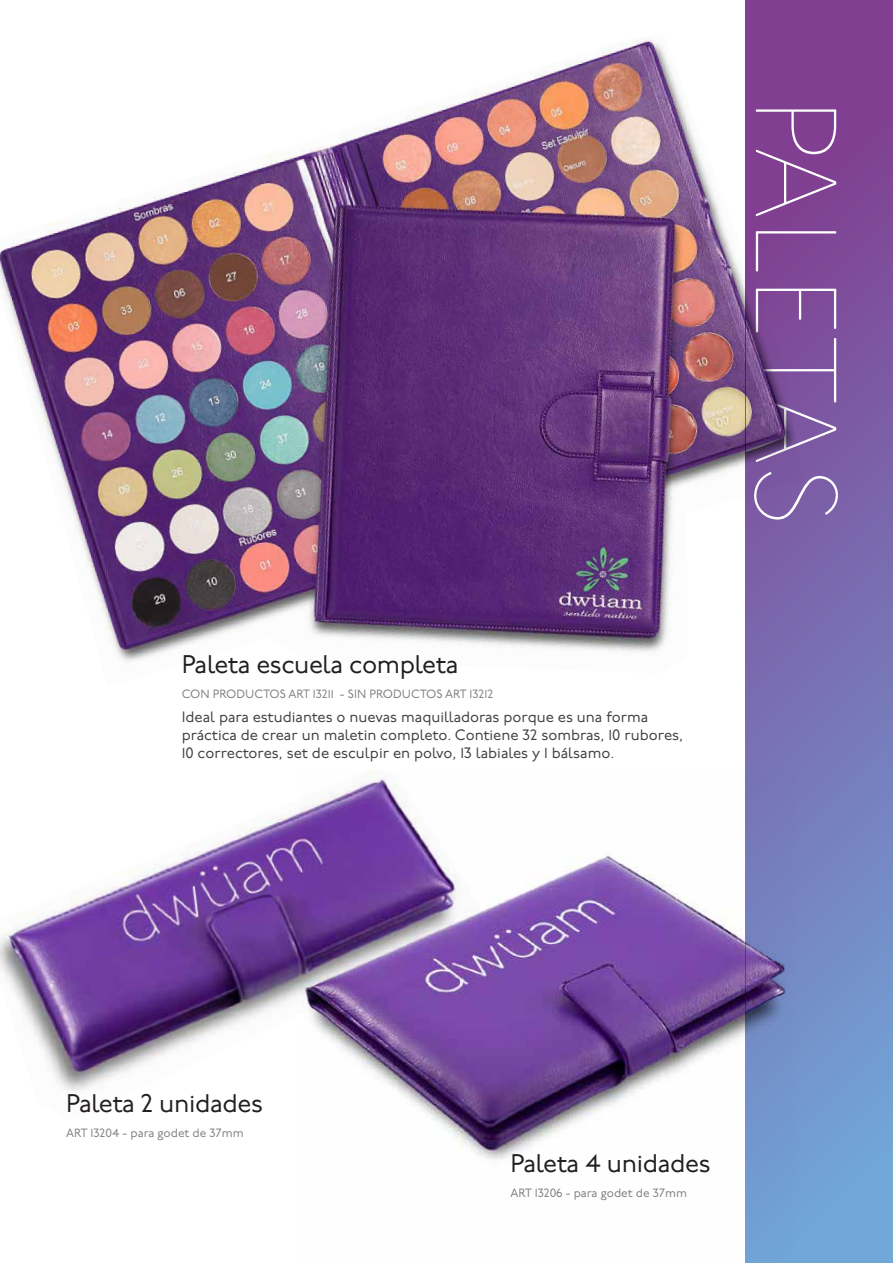
<style>
.page{position:relative;width:893px;height:1263px;background:#fff}
.page>*{position:absolute;margin:0;border:0;box-sizing:border-box;transform-origin:0 0}
.t1{font:100 114.9px "P22 Underground";letter-spacing:-.01em;color:#fff}
.t2{font:25.5px "P22 Underground";letter-spacing:-.015em;color:#231f20}
.t3{font:15px/18px "P22 Underground";color:#404041}
.t4{font:12px "P22 Underground";color:#808081}
</style>
<div class="page">
<div style="left:746px;top:0;width:147px;height:1263px;background:linear-gradient(to bottom,#823489,#71aadb)"></div>
<img style="left:0;top:34px;width:802px;height:653px">
<img style="left:438px;top:771px;width:355px;height:492px">
<img style="left:0;top:770px;width:483px;height:351px">
<h2 class="t2" style="left:182px;top:651px;width:278px">Paleta escuela completa</h2>
<p class="t4" style="left:182px;top:687px;width:313px">CON PRODUCTOS ART 13211 - SIN PRODUCTOS ART 13212</p>
<p class="t3" style="left:182px;top:709px;width:503px">Ideal para estudiantes o nuevas maquilladoras porque es una forma práctica de crear un maletin completo. Contiene 32 sombras, 10 rubores,<br>10 correctores, set de esculpir en polvo, 13 labiales y 1 bálsamo.</p>
<h1 class="t1" style="left:859px;top:98px;width:432px;rotate:90deg">PALETAS</h1>
<h2 class="t2" style="left:66px;top:1089px;width:198px">Paleta 2 unidades</h2>
<p class="t4" style="left:66px;top:1126px;width:179px">ART 13204 - para godet de 37mm</p>
<h2 class="t2" style="left:510px;top:1149px;width:202px">Paleta 4 unidades</h2>
<p class="t4" style="left:510px;top:1186px;width:178px">ART 13206 - para godet de 37mm</p>
</div>
